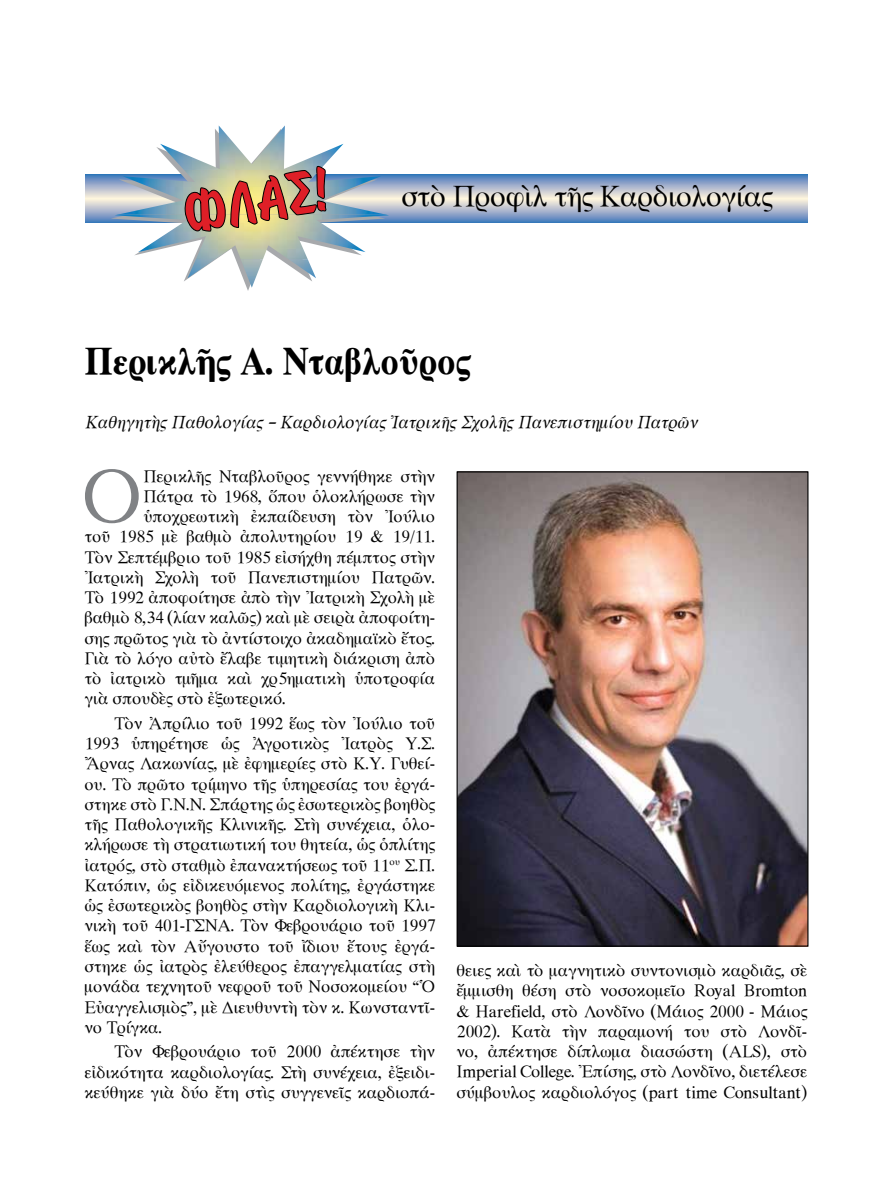
<style>
.page{position:relative;width:893px;height:1191px;background:#fff}
.page>*{position:absolute;margin:0;border:0;box-sizing:border-box;transform-origin:0 0}
.t1{font:78.45px "Mg Old Times UC Pol Normal";color:#808285}
.t2{font:700 39px "Mg Old Times UC Pol";letter-spacing:-.03em;color:#000;scale:.95 1}
.t3{font:30px "Mg Old Times UC Pol Normal";letter-spacing:-.03em;color:#000}
.t4{font:italic 18px "Mg Old Times UC Pol";color:#000;scale:.95 1}
.t5{font:17.25px/20.2px "Mg Old Times UC Pol Normal";letter-spacing:-.01em;color:#000;text-align:justify}
</style>
<div class="page">
<img style="left:459px;top:473px;width:347px;height:471px">
<div style="left:85px;top:176px;width:723px;height:45px;background:#4981be"></div>
<div style="left:85px;top:177px;width:723px;height:43px;background:#5585c0"></div>
<div style="left:85px;top:178px;width:723px;height:41px;background:#628ac1"></div>
<div style="left:85px;top:179px;width:723px;height:39px;background:#6d8fc3"></div>
<div style="left:85px;top:180px;width:723px;height:37px;background:#7694c5"></div>
<div style="left:85px;top:181px;width:723px;height:35px;background:#7f9ac6"></div>
<div style="left:85px;top:182px;width:723px;height:33px;background:#94a7c9"></div>
<div style="left:85px;top:184px;width:723px;height:29px;background:#9aaacb"></div>
<div style="left:85px;top:185px;width:723px;height:27px;background:#a2afcd"></div>
<div style="left:85px;top:186px;width:723px;height:25px;background:#a9b4ce"></div>
<div style="left:85px;top:187px;width:723px;height:23px;background:#b0b9cf"></div>
<div style="left:85px;top:188px;width:723px;height:21px;background:#b8bed0"></div>
<div style="left:85px;top:189px;width:723px;height:19px;background:#c0c4d1"></div>
<div style="left:85px;top:190px;width:723px;height:17px;background:#c7c9d2"></div>
<div style="left:85px;top:191px;width:723px;height:15px;background:#cfd0d5"></div>
<div style="left:85px;top:192px;width:723px;height:13px;background:#d6d5d6"></div>
<div style="left:85px;top:193px;width:723px;height:11px;background:#dddad7"></div>
<div style="left:85px;top:194px;width:723px;height:9px;background:#e3e0d8"></div>
<div style="left:85px;top:195px;width:723px;height:7px;background:#ebe5d8"></div>
<div style="left:85px;top:196px;width:723px;height:5px;background:#f1eada"></div>
<hr style="left:85px;top:197px;width:723px;height:3px;background:#f8f0dc">
<hr style="left:85px;top:198px;width:723px;height:1px;background:#fef6dd">
<img style="left:160px;top:125px;width:183px;height:45px">
<img style="left:118px;top:170px;width:268px;height:45px">
<img style="left:115px;top:215px;width:274px;height:44px">
<img style="left:188px;top:259px;width:128px;height:28px">
<svg style="left:185px;top:151px;width:141px;height:80px"></svg>
<h3 class="t3" style="left:402px;top:181px;width:373px">στὸ Προφὶλ τῆς Καρδιολογίας</h3>
<h2 class="t2" style="left:85px;top:341px;width:409px">Περικλῆς Α. Νταβλοῦρος</h2>
<p class="t4" style="left:85px;top:412px;width:646px">Καθηγητὴς Παθολογίας – Καρδιολογίας Ἰατρικῆς Σχολῆς Πανεπιστημίου Πατρῶν</p>
<h1 class="t1" style="left:85px;top:455px;width:61px">O</h1>
<p class="t5" style="left:144px;top:466px;width:293px">Περικλῆς Νταβλοῦρος γεννήθηκε στὴν</p>
<p class="t5" style="left:144px;top:486px;width:293px">Πάτρα τὸ 1968, ὅπου ὁλοκλήρωσε τὴν</p>
<p class="t5" style="left:144px;top:506px;width:293px">ὑποχρεωτικὴ ἐκπαίδευση τὸν Ἰούλιο</p>
<p class="t5" style="left:85px;top:527px;width:352px">τοῦ 1985 μὲ βαθμὸ ἀπολυτηρίου 19 &amp; 19/11.</p>
<p class="t5" style="left:85px;top:547px;width:352px">Τὸν Σεπτέμβριο τοῦ 1985 εἰσήχθη πέμπτος στὴν</p>
<p class="t5" style="left:85px;top:567px;width:352px">Ἰατρικὴ Σχολὴ τοῦ Πανεπιστημίου Πατρῶν.</p>
<p class="t5" style="left:85px;top:587px;width:352px">Τὸ 1992 ἀποφοίτησε ἀπὸ τὴν Ἰατρικὴ Σχολὴ μὲ</p>
<p class="t5" style="left:85px;top:608px;width:352px">βαθμὸ 8,34 (λίαν καλῶς) καὶ μὲ σειρὰ ἀποφοίτη-</p>
<p class="t5" style="left:85px;top:628px;width:352px">σης πρῶτος γιὰ τὸ ἀντίστοιχο ἀκαδημαϊκὸ ἔτος.</p>
<p class="t5" style="left:85px;top:648px;width:352px">Γιὰ τὸ λόγο αὐτὸ ἔλαβε τιμητικὴ διάκριση ἀπὸ</p>
<p class="t5" style="left:85px;top:668px;width:352px">τὸ ἰατρικὸ τμῆμα καὶ χρ5ηματικὴ ὑποτροφία</p>
<p class="t5" style="left:85px;top:689px;width:203px">γιὰ σπουδὲς στὸ ἐξωτερικό.</p>
<p class="t5" style="left:85px;top:713px;width:352px;text-indent:30px">Τὸν Ἀπρίλιο τοῦ 1992 ἕως τὸν Ἰούλιο τοῦ 1993 ὑπηρέτησε ὡς Ἀγροτικὸς Ἰατρὸς Υ.Σ.<br>Ἄρνας Λακωνίας, μὲ ἐφημερίες στὸ Κ.Υ. Γυθεί&shy;ου. Τὸ πρῶτο τρίμηνο τῆς ὑπηρεσίας του ἐργά&shy;στηκε στὸ Γ.Ν.Ν. Σπάρτης ὡς ἐσωτερικὸς βοηθὸς τῆς Παθολογικῆς Κλινικῆς. Στὴ συνέχεια, ὁλο&shy;κλήρωσε τὴ στρατιωτική του θητεία, ὡς ὁπλίτης ἰατρός, στὸ σταθμὸ ἐπανακτήσεως τοῦ 11<sup>ου</sup> Σ.Π.<br>Κατόπιν, ὡς εἰδικευόμενος πολίτης, ἐργάστηκε ὡς ἐσωτερικὸς βοηθὸς στὴν Καρδιολογικὴ Κλι&shy;νικὴ τοῦ 401-ΓΣΝΑ. Τὸν Φεβρουάριο τοῦ 1997 ἕως καὶ τὸν Αὔγουστο τοῦ ἴδιου ἔτους ἐργά&shy;στηκε ὡς ἰατρὸς ἐλεύθερος ἐπαγγελματίας στὴ μονάδα τεχνητοῦ νεφροῦ τοῦ Νοσοκομείου “Ὁ Εὐαγγελισμὸς”, μὲ Διευθυντὴ τὸν κ. Κωνσταντῖ&shy;νο Τρίγκα.</p>
<p class="t5" style="left:85px;top:1041px;width:352px;text-indent:30px">Τὸν Φεβρουάριο τοῦ 2000 ἀπέκτησε τὴν εἰδικότητα καρδιολογίας. Στὴ συνέχεια, ἐξειδι&shy;κεύθηκε γιὰ δύο ἔτη στὶς συγγενεῖς καρδιοπά-</p>
<p class="t5" style="left:457px;top:960px;width:352px">θειες καὶ τὸ μαγνητικὸ συντονισμὸ καρδιᾶς, σὲ ἔμμισθη θέση στὸ νοσοκομεῖο Royal Bromton &amp; Harefield, στὸ Λονδῖνο (Μάιος 2000 - Μάιος 2002). Κατὰ τὴν παραμονή του στὸ Λονδῖ&shy;νο, ἀπέκτησε δίπλωμα διασώστη (ALS), στὸ Imperial College. Ἐπίσης, στὸ Λονδῖνο, διετέλεσε σύμβουλος καρδιολόγος (part time Consultant)</p>
</div>
